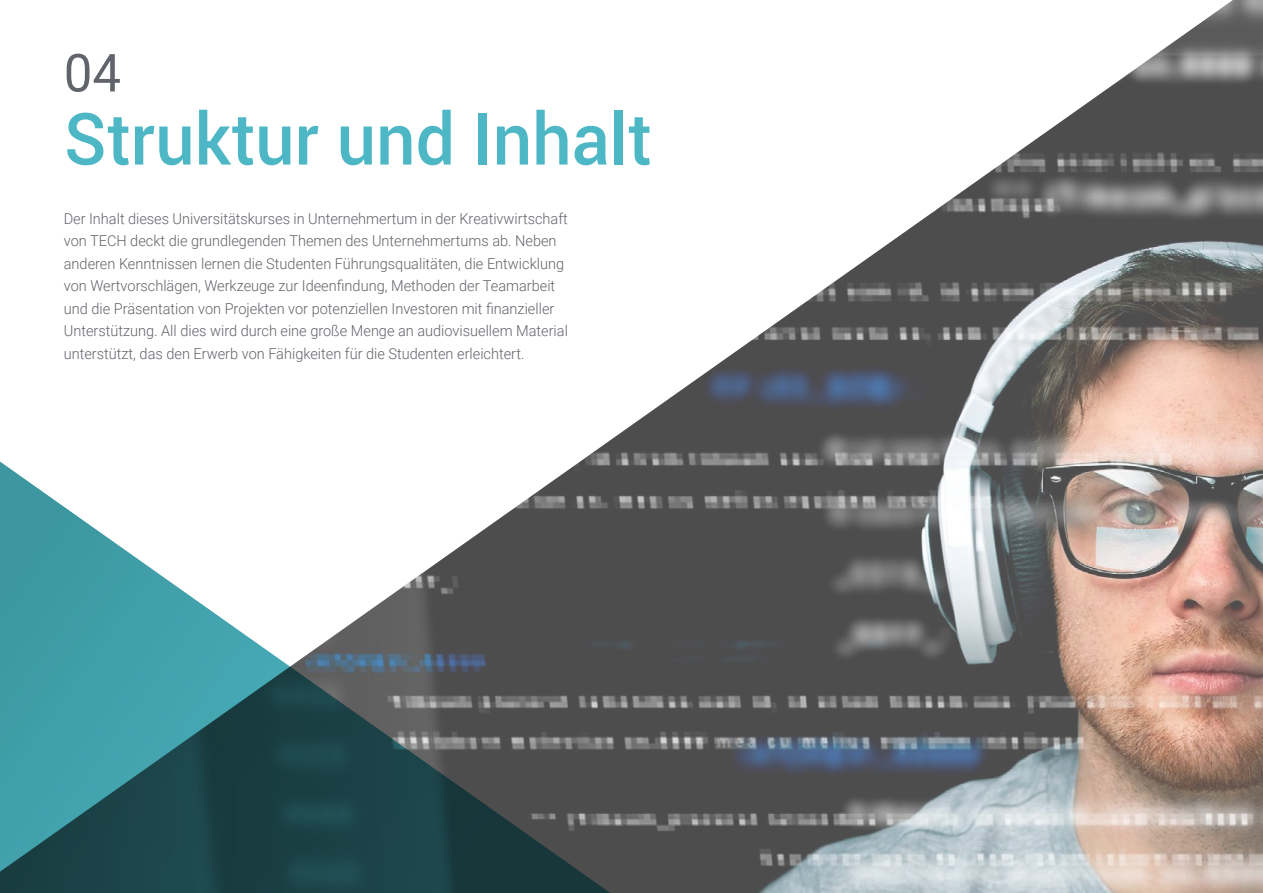
<style>
.page{position:relative;width:1263px;height:893px;background:#fff}
.page>*{position:absolute;margin:0;border:0;box-sizing:border-box;transform-origin:0 0}
.t1{font:500 72px "Roboto";color:#4db7c5}
.t2{font:52.5px "Roboto";color:#61646a}
.t3{font:300 15px/22.5px "Roboto";color:#61646a}
</style>
<div class="page">
<img style="left:602px;top:0;width:661px;height:893px">
<svg style="left:0;top:446px;width:640px;height:447px"></svg>
<h2 class="t2" style="left:64px;top:36px;width:59px">04</h2>
<h1 class="t1" style="left:64px;top:88px;width:589px">Struktur und Inhalt</h1>
<p class="t3" style="left:64px;top:207px;width:506px">Der Inhalt dieses Universitätskurses in Unternehmertum in der Kreativwirtschaft von TECH deckt die grundlegenden Themen des Unternehmertums ab. Neben anderen Kenntnissen lernen die Studenten Führungsqualitäten, die Entwicklung von Wertvorschlägen, Werkzeuge zur Ideenfindung, Methoden der Teamarbeit und die Präsentation von Projekten vor potenziellen Investoren mit finanzieller Unterstützung. All dies wird durch eine große Menge an audiovisuellem Material unterstützt, das den Erwerb von Fähigkeiten für die Studenten erleichtert.</p>
</div>
